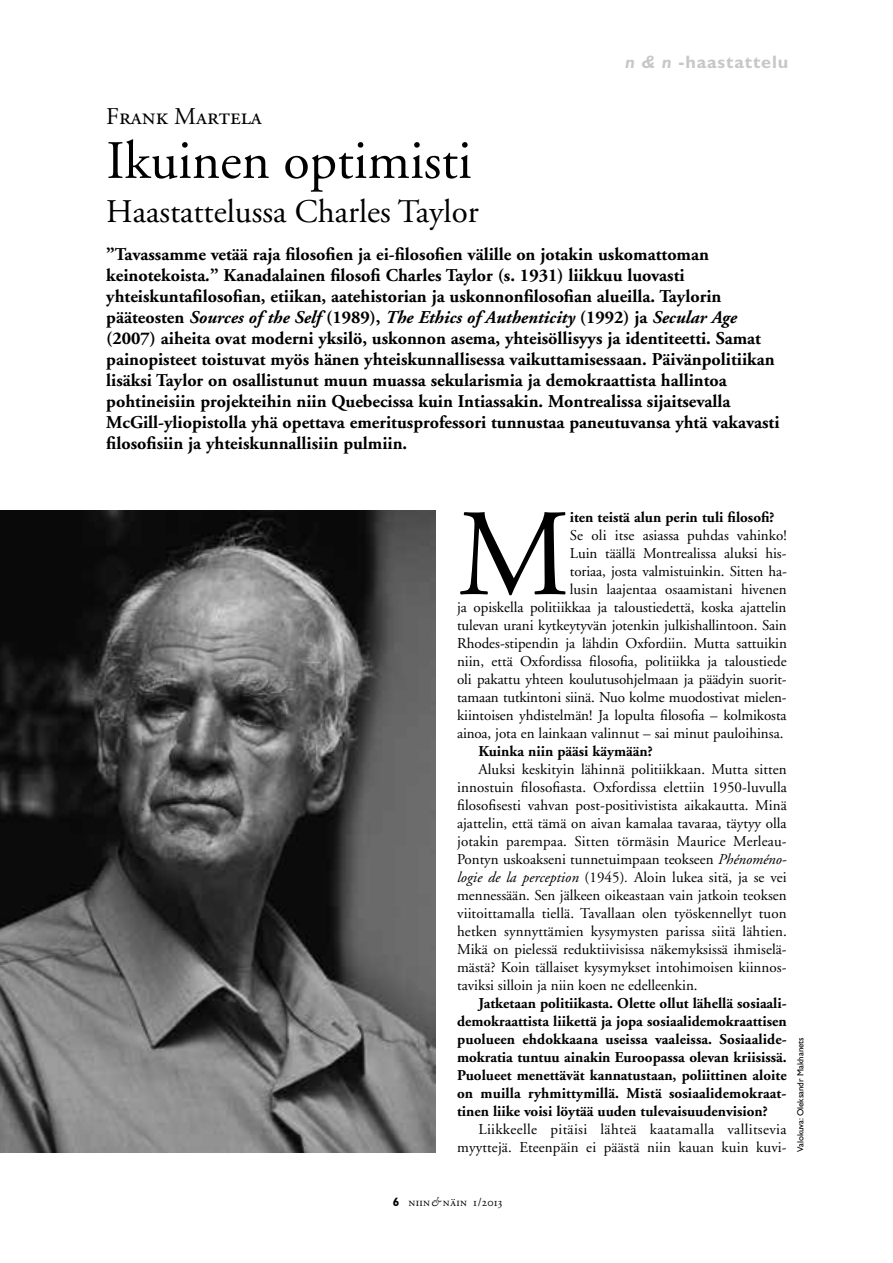
<style>
.page{position:relative;width:893px;height:1263px;background:#fff}
.page>*{position:absolute;margin:0;border:0;box-sizing:border-box;transform-origin:0 0}
.t1{font:123.6px "Adobe Garamond";color:#000}
.t2{font:54px "Adobe Garamond";color:#000}
.t3{font:33px "Adobe Garamond";color:#000}
.t4{font:24px "Adobe Garamond Regular SC";color:#000}
.t5{font:700 18px/21px "Adobe Garamond";color:#000}
.t6{font:700 18px "Gill Sans";letter-spacing:.05em;color:#c6c7c8}
.t7{font:15px/18px "Adobe Garamond";color:#000;text-align:right}
.t8{font:700 15px/18px "Adobe Garamond";color:#000;text-align:justify}
.t9{font:15px/18px "Adobe Garamond";letter-spacing:.025em;color:#000;text-align:right}
.t10{font:12px "Adobe Garamond Regular SC";letter-spacing:.02em;color:#000}
.t11{font:9px "Gill Sans";color:#000}
.s1{font-style:italic}
.s2{font-family:"Gill Sans";font-weight:700}
.s3{font-family:"Adobe Garamond";font-style:italic}
</style>
<div class="page">
<img style="left:0;top:511px;width:436px;height:641px">
<p class="t6" style="left:625px;top:51px;width:165px"><span class="s1">n &amp; n</span> -haastattelu</p>
<h3 class="t4" style="left:106px;top:103px;width:157px">Frank Martela</h3>
<h2 class="t2" style="left:106px;top:132px;width:367px">Ikuinen optimisti</h2>
<h3 class="t3" style="left:106px;top:194px;width:374px">Haastattelussa Charles Taylor</h3>
<p class="t5" style="left:106px;top:245px;width:675px">”Tavassamme vetää raja filosofien ja ei-filosofien välille on jotakin uskomattoman keinotekoista<span class="s1">.</span>” Kanadalainen filosofi Charles Taylor (s. 1931) liikkuu luovasti yhteiskuntafilosofian, etiikan, aatehistorian ja uskonnonfilosofian alueilla. Taylorin pääteosten <span class="s1">Sources of the Self</span> (1989), <span class="s1">The Ethics of Authenticity</span> (1992) ja <span class="s1">Secular Age </span>(2007) aiheita ovat moderni yksilö, uskonnon asema, yhteisöllisyys ja identiteetti. Samat painopisteet toistuvat myös hänen yhteiskunnallisessa vaikuttamisessaan. Päivänpolitiikan lisäksi Taylor on osallistunut muun muassa sekularismia ja demokraattista hallintoa pohtineisiin projekteihin niin Quebecissa kuin Intiassakin. Montrealissa sijaitsevalla McGill-yliopistolla yhä opettava emeritusprofessori tunnustaa paneutuvansa yhtä vakavasti filosofisiin ja yhteiskunnallisiin pulmiin.</p>
<h1 class="t1" style="left:457px;top:489px;width:114px">M</h1>
<p class="t8" style="left:570px;top:509px;width:206px">iten teistä alun perin tuli filosofi?</p>
<p class="t7" style="left:457px;top:527px;width:331px">Se oli itse asiassa puhdas vahinko!<br>Luin täällä Montrealissa aluksi his-<br>toriaa, josta valmistuinkin. Sitten ha-<br>lusin laajentaa osaamistani hivenen<br>ja opiskella politiikkaa ja taloustiedettä, koska ajattelin tulevan urani kytkeytyvän jotenkin julkishallintoon. Sain Rhodes-stipendin ja lähdin Oxfordiin. Mutta sattuikin niin, että Oxfordissa filosofia, politiikka ja taloustiede oli pakattu yhteen koulutusohjelmaan ja päädyin suorit&shy;tamaan tutkintoni siinä. Nuo kolme muodostivat mielen&shy;kiintoisen yhdistelmän! Ja lopulta filosofia – kolmikosta ainoa, jota en lainkaan valinnut – sai minut pauloihinsa.</p>
<p class="t8" style="left:478px;top:743px;width:176px">Kuinka niin pääsi käymään?</p>
<p class="t7" style="left:457px;top:761px;width:331px;text-align:justify;text-indent:21px">Aluksi keskityin lähinnä politiikkaan. Mutta sitten innostuin filosofiasta. Oxfordissa elettiin 1950-luvulla filosofisesti vahvan post-positivistista aikakautta. Minä ajattelin, että tämä on aivan kamalaa tavaraa, täytyy olla jotakin parempaa. Sitten törmäsin Maurice Merleau-Pontyn uskoakseni tunnetuimpaan teokseen <span class="s1">Phénoméno&shy;logie de la perception</span> (1945)<span class="s1">.</span> Aloin lukea sitä, ja se vei mennessään. Sen jälkeen oikeastaan vain jatkoin teoksen viitoittamalla tiellä. Tavallaan olen työskennellyt tuon hetken synnyttämien kysymysten parissa siitä lähtien.<br>Mikä on pielessä reduktiivisissa näkemyksissä ihmiselä&shy;mästä? Koin tällaiset kysymykset intohimoisen kiinnos&shy;taviksi silloin ja niin koen ne edelleenkin.</p>
<p class="t8" style="left:457px;top:995px;width:331px;text-indent:21px">Jatketaan politiikasta. Olette ollut lähellä sosiaali&shy;demokraattista liikettä ja jopa sosiaalidemokraattisen puolueen ehdokkaana useissa vaaleissa. Sosiaalide&shy;mokratia tuntuu ainakin Euroopassa olevan kriisissä.<br>Puolueet menettävät kannatustaan, poliittinen aloite on muilla ryhmittymillä. Mistä sosiaalidemokraat&shy;tinen liike voisi löytää uuden tulevaisuudenvision?</p>
<p class="t9" style="left:457px;top:1121px;width:331px">Liikkeelle pitäisi lähteä kaatamalla vallitsevia myyttejä. Eteenpäin ei päästä niin kauan kuin kuvi-</p>
<p class="t11" style="left:795px;top:1152px;width:117px;rotate:-90deg">Valokuva: Oleksandr Makhanets</p>
<p class="t10" style="left:393px;top:1196px;width:111px"><span class="s2">6</span> niin<span class="s3">&amp;</span> näin 1/2013</p>
</div>
